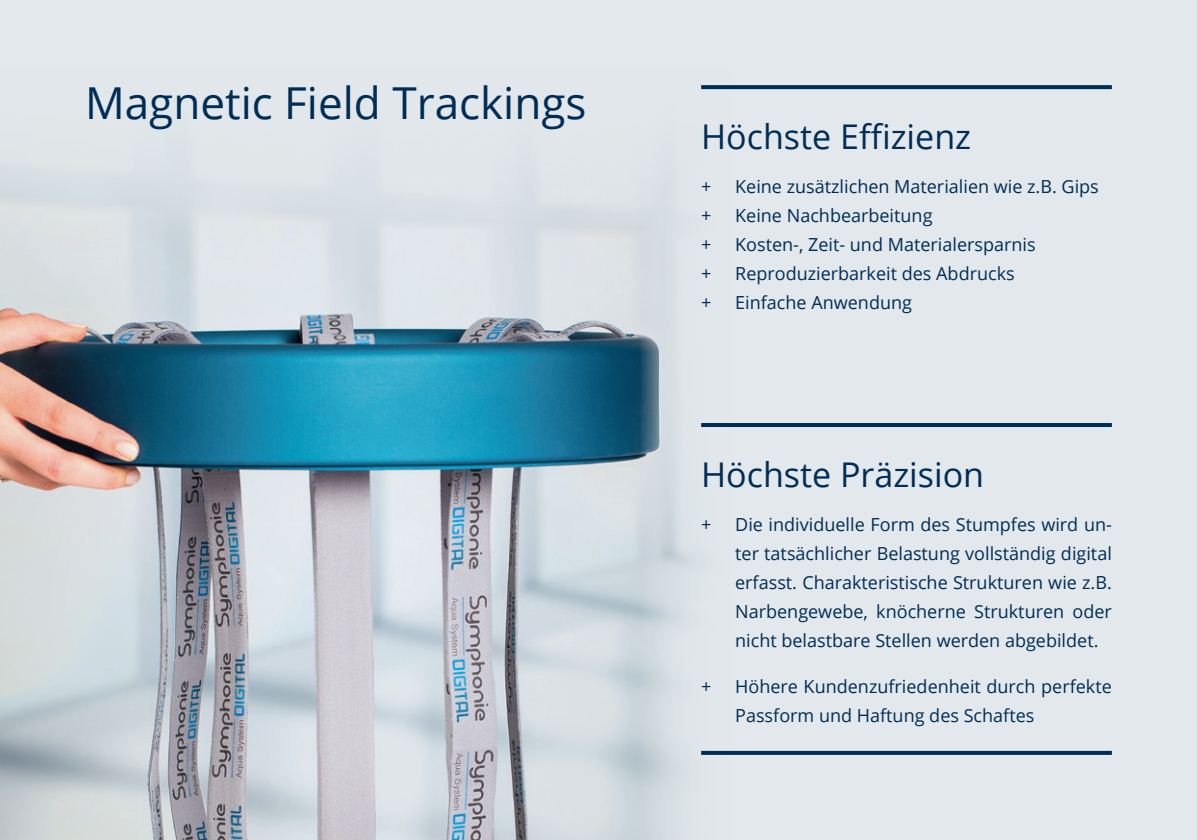
<style>
.page{position:relative;width:1197px;height:840px;background:#fff}
.page>*{position:absolute;margin:0;border:0;box-sizing:border-box;transform-origin:0 0}
.t1{font:44px "Open Sans";color:#002d56}
.t2{font:34px "Open Sans";color:#002d56}
.t3{font:18px/29px "Open Sans";color:#002d56;text-align:justify}
</style>
<div class="page">
<div style="left:0;top:0;width:1196px;height:839px;background:#e2e8eb"></div>
<img style="left:0;top:89px;width:737px;height:750px">
<svg style="left:701px;top:85px;width:410px;height:4px;background:#07335a"></svg>
<hr style="left:701px;top:423px;width:410px;height:4px;background:#002d56">
<svg style="left:701px;top:750px;width:410px;height:4px;background:#325677"></svg>
<h1 class="t1" style="left:85px;top:73px;width:503px">Magnetic Field Trackings</h1>
<h2 class="t2" style="left:701px;top:113px;width:271px">Höchste Effizienz</h2>
<p class="t3" style="left:701px;top:171px;width:12px">+</p>
<p class="t3" style="left:735px;top:171px;width:365px">Keine zusätzlichen Materialien wie z.B. Gips</p>
<p class="t3" style="left:701px;top:200px;width:12px">+</p>
<p class="t3" style="left:735px;top:200px;width:199px">Keine Nachbearbeitung</p>
<p class="t3" style="left:701px;top:229px;width:12px">+</p>
<p class="t3" style="left:735px;top:229px;width:302px">Kosten-, Zeit- und Materialersparnis</p>
<p class="t3" style="left:701px;top:258px;width:12px">+</p>
<p class="t3" style="left:735px;top:258px;width:281px">Reproduzierbarkeit des Abdrucks</p>
<p class="t3" style="left:701px;top:287px;width:12px">+</p>
<p class="t3" style="left:735px;top:287px;width:178px">Einfache Anwendung</p>
<h2 class="t2" style="left:701px;top:451px;width:284px">Höchste Präzision</h2>
<p class="t3" style="left:701px;top:509px;width:12px">+</p>
<p class="t3" style="left:735px;top:509px;width:378px">Die individuelle Form des Stumpfes wird un&shy;ter tatsächlicher Belastung vollständig digital erfasst. Charakteristische Strukturen wie z.B.<br>Narbengewebe, knöcherne Strukturen oder nicht belastbare Stellen werden abgebildet.</p>
<p class="t3" style="left:701px;top:671px;width:12px">+</p>
<p class="t3" style="left:735px;top:671px;width:378px">Höhere Kundenzufriedenheit durch perfekte<br>Passform und Haftung des Schaftes</p>
</div>
